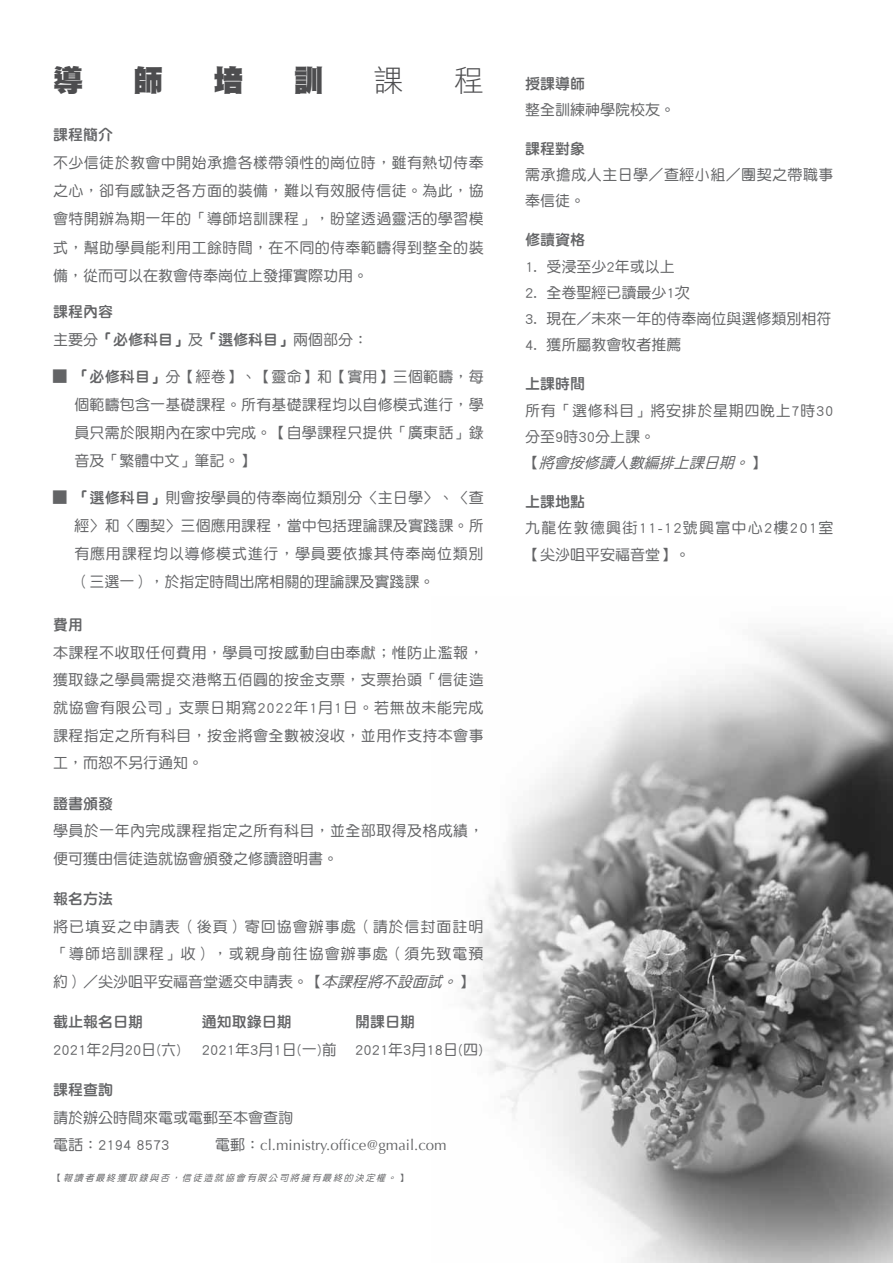
<style>
.page{position:relative;width:893px;height:1263px;background:#fff}
.page>*{position:absolute;margin:0;border:0;box-sizing:border-box;transform-origin:0 0}
.t1{font:30px "DF Hei Std W12";color:#4d4d4f}
.t2{font:30px "DF Hei Std W3";color:#4d4d4f}
.t3{font:15px/28px "DF Yuan Std W5";letter-spacing:.01em;color:#636466;text-align:justify}
.t4{font:15px/28px "DF Yuan Std W8";color:#636466}
.t5{font:15px/26.2px "DF Yuan Std W5";letter-spacing:.045em;color:#636466}
.t6{font:15px/26.2px "DF Yuan Std W5";letter-spacing:.08em;color:#636466}
.t7{font:15px "Optima";color:#636466}
.t8{font:15px/26.2px "DF Yuan Std W5";letter-spacing:.03em;color:#636466}
.t9{font:italic 9px "DF Yuan Std W5";color:#636466}
.s1{font-family:"DF Yuan Std W5"}
.s2{font-size:13.5px}
.s3{font-family:"DF Yuan Std W8"}
.s4{font-style:italic}
.s5{font-style:normal}
</style>
<div class="page">
<img style="left:465px;top:629px;width:428px;height:634px">
<h1 class="t1" style="left:53px;top:64px;width:31px">導</h1>
<h1 class="t1" style="left:133px;top:64px;width:31px">師</h1>
<h1 class="t1" style="left:213px;top:64px;width:31px">培</h1>
<h1 class="t1" style="left:293px;top:64px;width:31px">訓</h1>
<h1 class="t2" style="left:374px;top:64px;width:31px">課</h1>
<h1 class="t2" style="left:454px;top:64px;width:31px">程</h1>
<p class="t4" style="left:53px;top:120px;width:62px">課程簡介</p>
<p class="t3" style="left:53px;top:149px;width:432px">不少信徒於教會中開始承擔各樣帶領性的崗位時，雖有熱切侍奉之心，卻有感缺乏各方面的裝備，難以有效服侍信徒。為此，協會特開辦為期一年的「導師培訓課程」，盼望透過靈活的學習模式，幫助學員能利用工餘時間，在不同的侍奉範疇得到整全的裝備，從而可以在教會侍奉崗位上發揮實際功用。</p>
<p class="t4" style="left:53px;top:298px;width:317px">課程內容<br><span class="s1">主要分</span>「必修科目」<span class="s1">及</span>「選修科目」<span class="s1">兩個部分：</span></p>
<p class="t3" style="left:74px;top:362px;width:411px;text-indent:-21px"><span class="s2">█</span> <span class="s3">「必修科目」</span>分【經卷】、【靈命】和【實用】三個範疇，每個範疇包含一基礎課程。所有基礎課程均以自修模式進行，學員只需於限期內在家中完成。【自學課程只提供「廣東話」錄音及「繁體中文」筆記。】</p>
<p class="t3" style="left:74px;top:483px;width:411px;text-indent:-21px"><span class="s2">█</span> <span class="s3">「選修科目」</span>則會按學員的侍奉崗位類別分〈主日學〉、〈查經〉和〈團契〉三個應用課程，當中包括理論課及實踐課。所有應用課程均以導修模式進行，學員要依據其侍奉崗位類別（三選一），於指定時間出席相關的理論課及實踐課。</p>
<p class="t4" style="left:53px;top:611px;width:31px">費用</p>
<p class="t3" style="left:53px;top:638px;width:432px;line-height:27.6px">本課程不收取任何費用，學員可按感動自由奉獻；惟防止濫報，獲取錄之學員需提交港幣五佰圓的按金支票，支票抬頭「信徒造就協會有限公司」支票日期寫2022年1月1日。若無故未能完成課程指定之所有科目，按金將會全數被沒收，並用作支持本會事工，而恕不另行通知。</p>
<p class="t4" style="left:53px;top:789px;width:62px">證書頒發</p>
<p class="t3" style="left:53px;top:817px;width:432px;line-height:27.6px">學員於一年內完成課程指定之所有科目，並全部取得及格成績，便可獲由信徒造就協會頒發之修讀證明書。</p>
<p class="t4" style="left:53px;top:884px;width:62px">報名方法</p>
<p class="t3" style="left:53px;top:912px;width:432px;line-height:27.6px">將已填妥之申請表（後頁）寄回協會辦事處（請於信封面註明「導師培訓課程」收），或親身前往協會辦事處（須先致電預約）／尖沙咀平安福音堂遞交申請表。【<span class="s4">本課程將不設面試。</span>】</p>
<p class="t4" style="left:53px;top:1007px;width:91px">截止報名日期</p>
<p class="t4" style="left:202px;top:1007px;width:91px">通知取錄日期</p>
<p class="t4" style="left:355px;top:1007px;width:62px">開課日期</p>
<p class="t3" style="left:53px;top:1035px;width:130px">2021年2月20日(六)</p>
<p class="t3" style="left:202px;top:1035px;width:283px">2021年3月1日(一)前 2021年3月18日(四)</p>
<p class="t4" style="left:53px;top:1075px;width:61px">課程查詢</p>
<p class="t3" style="left:53px;top:1103px;width:241px;line-height:27.6px">請於辦公時間來電或電郵至本會查詢電話：2194 8573</p>
<p class="t7" style="left:215px;top:1136px;width:233px"><span class="s1">電郵：</span>cl.ministry.office@gmail.com</p>
<p class="t9" style="left:53px;top:1173px;width:356px"><span class="s5">【</span>報讀者最終獲取錄與否，信徒造就協會有限公司將擁有最終的決定權。<span class="s5">】</span></p>
<p class="t4" style="left:525px;top:69px;width:61px">授課導師</p>
<p class="t3" style="left:525px;top:95px;width:151px">整全訓練神學院校友。</p>
<p class="t4" style="left:525px;top:134px;width:61px">課程對象</p>
<p class="t8" style="left:525px;top:161px;width:310px">需承擔成人主日學／查經小組／團契之帶職事奉信徒。</p>
<p class="t4" style="left:525px;top:226px;width:61px">修讀資格</p>
<p class="t3" style="left:525px;top:252px;width:151px">1. 受浸至少2年或以上</p>
<p class="t3" style="left:525px;top:278px;width:166px">2. 全卷聖經已讀最少1次</p>
<p class="t3" style="left:525px;top:304px;width:308px">3. 現在／未來一年的侍奉崗位與選修類別相符</p>
<p class="t3" style="left:525px;top:331px;width:158px">4. 獲所屬教會牧者推薦</p>
<p class="t4" style="left:525px;top:370px;width:61px">上課時間</p>
<p class="t5" style="left:525px;top:397px;width:310px">所有「選修科目」將安排於星期四晚上7時30分至9時30分上課。<br>【<span class="s4">將會按修讀人數編排上課日期。</span>】</p>
<p class="t4" style="left:525px;top:488px;width:61px">上課地點</p>
<p class="t6" style="left:525px;top:515px;width:310px">九龍佐敦德興街11-12號興富中心2樓201室【尖沙咀平安福音堂】。</p>
</div>
